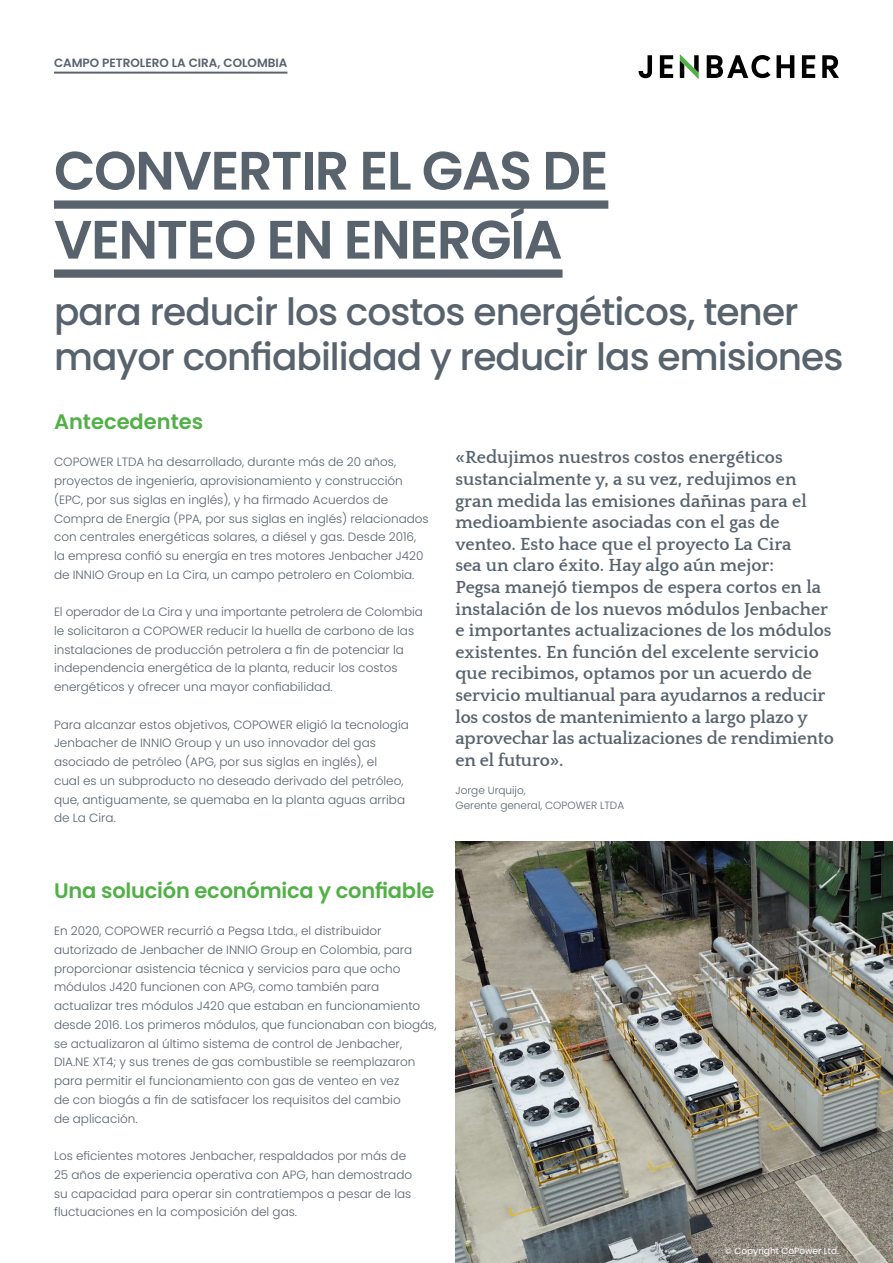
<style>
.page{position:relative;width:893px;height:1263px;background:#fff}
.page>*{position:absolute;margin:0;border:0;box-sizing:border-box;transform-origin:0 0}
.t1{font:600 54px/69px "Poppins";letter-spacing:-.025em;color:#58636e}
.t2{font:500 37.5px/45px "Poppins";letter-spacing:-.025em;color:#58636e}
.t3{font:600 21px "Poppins";letter-spacing:-.01em;color:#51b046}
.t4{font:700 18px/21.6px "Quattrocento";color:#58636e}
.t5{font:300 12px/18.8px "Poppins";color:#58636e}
.t6{font:600 12px "Poppins";color:#58636e}
.t7{font:300 10.5px/15px "Poppins";color:#58636e}
.t8{font:9px "Poppins";color:#fff}
</style>
<div class="page">
<div style="left:54px;top:200px;width:554px;height:9px;background:#58636e"></div>
<div style="left:54px;top:269px;width:509px;height:9px;background:#58636e"></div>
<img style="left:455px;top:841px;width:438px;height:422px">
<svg style="left:707px;top:55px;width:63px;height:23px"></svg>
<svg style="left:777px;top:55px;width:17px;height:23px"></svg>
<svg style="left:802px;top:55px;width:13px;height:23px"></svg>
<svg style="left:822px;top:55px;width:17px;height:23px"></svg>
<svg style="left:660px;top:55px;width:13px;height:23px"></svg>
<svg style="left:638px;top:55px;width:14px;height:23px"></svg>
<svg style="left:680px;top:54px;width:19px;height:25px"></svg>
<hr style="left:54px;top:72px;width:233px;height:2px;background:#58636e">
<p class="t6" style="left:54px;top:55px;width:235px">CAMPO PETROLERO LA CIRA, COLOMBIA</p>
<h1 class="t1" style="left:54px;top:136px;width:556px">CONVERTIR EL GAS DE<br>VENTEO EN ENERGÍA</h1>
<h2 class="t2" style="left:54px;top:289px;width:791px">para reducir los costos energéticos, tener mayor confiabilidad y reducir las emisiones</h2>
<h3 class="t3" style="left:54px;top:409px;width:151px">Antecedentes</h3>
<p class="t5" style="left:54px;top:453px;width:376px">COPOWER LTDA ha desarrollado, durante más de 20 años, proyectos de ingeniería, aprovisionamiento y construcción (EPC, por sus siglas en inglés), y ha firmado Acuerdos de Compra de Energía (PPA, por sus siglas en inglés) relacionados con centrales energéticas solares, a diésel y gas. Desde 2016, la empresa confió su energía en tres motores Jenbacher J420 de INNIO Group en La Cira, un campo petrolero en Colombia.</p>
<p class="t5" style="left:54px;top:603px;width:370px">El operador de La Cira y una importante petrolera de Colombia le solicitaron a COPOWER reducir la huella de carbono de las instalaciones de producción petrolera a fin de potenciar la independencia energética de la planta, reducir los costos energéticos y ofrecer una mayor confiabilidad.</p>
<p class="t5" style="left:54px;top:715px;width:356px">Para alcanzar estos objetivos, COPOWER eligió la tecnología Jenbacher de INNIO Group y un uso innovador del gas asociado de petróleo (APG, por sus siglas en inglés), el<br>cual es un subproducto no deseado derivado del petróleo, que, antiguamente, se quemaba en la planta aguas arriba de La Cira.</p>
<p class="t4" style="left:455px;top:447px;width:380px">«Redujimos nuestros costos energéticos sustancialmente y, a su vez, redujimos en gran medida las emisiones dañinas para el medioambiente asociadas con el gas de venteo. Esto hace que el proyecto La Cira<br>sea un claro éxito. Hay algo aún mejor:<br>Pegsa manejó tiempos de espera cortos en la instalación de los nuevos módulos Jenbacher e importantes actualizaciones de los módulos existentes. En función del excelente servicio que recibimos, optamos por un acuerdo de servicio multianual para ayudarnos a reducir los costos de mantenimiento a largo plazo y aprovechar las actualizaciones de rendimiento en el futuro».</p>
<p class="t7" style="left:455px;top:782px;width:170px">Jorge Urquijo,<br>Gerente general, COPOWER LTDA</p>
<h3 class="t3" style="left:54px;top:878px;width:382px">Una solución económica y confiable</h3>
<p class="t5" style="left:54px;top:921px;width:384px">En 2020, COPOWER recurrió a Pegsa Ltda., el distribuidor autorizado de Jenbacher de INNIO Group en Colombia, para proporcionar asistencia técnica y servicios para que ocho módulos J420 funcionen con APG, como también para actualizar tres módulos J420 que estaban en funcionamiento desde 2016. Los primeros módulos, que funcionaban con biogás, se actualizaron al último sistema de control de Jenbacher, DIA.NE XT4; y sus trenes de gas combustible se reemplazaron para permitir el funcionamiento con gas de venteo en vez<br>de con biogás a fin de satisfacer los requisitos del cambio<br>de aplicación.</p>
<p class="t5" style="left:54px;top:1146px;width:360px">Los eficientes motores Jenbacher, respaldados por más de 25 años de experiencia operativa con APG, han demostrado su capacidad para operar sin contratiempos a pesar de las fluctuaciones en la composición del gas.</p>
<p class="t8" style="left:725px;top:1245px;width:116px">© Copyright CoPower Ltd.</p>
</div>
